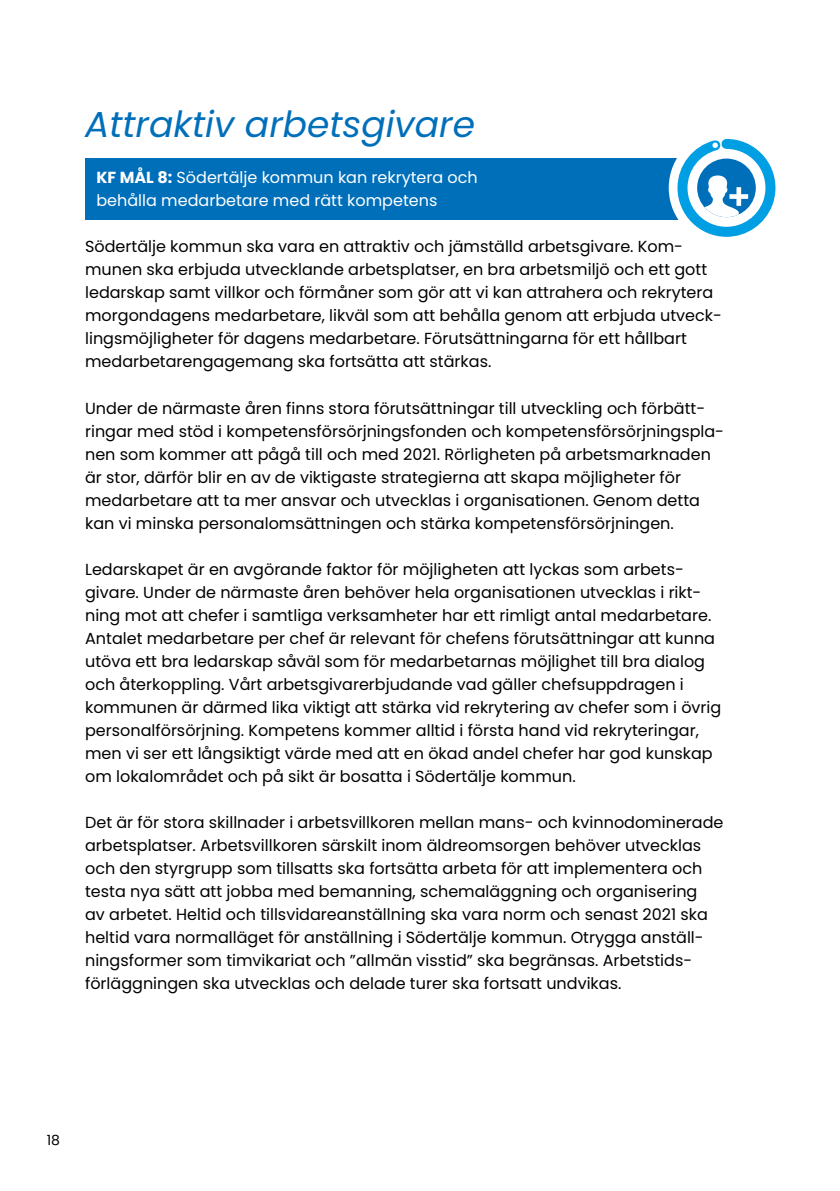
<style>
.page{position:relative;width:840px;height:1191px;background:#fff}
.page>*{position:absolute;margin:0;border:0;box-sizing:border-box;transform-origin:0 0}
.Rubrik_Mål{font:italic 36px "Poppins Latin";color:#006fba}
.Brödtext_Poppins{font:16px/23px "Poppins Latin";color:#000}
.Brödtext_Mål{font:16px/23px "Poppins Latin";color:#fff}
.t1{font:14px "Poppins Latin";color:#000}
.s1{font-weight:700}
</style>
<div class="page">
<div style="left:85px;top:158px;width:641px;height:62px;background:#006fba"></div>
<div style="left:668px;top:130px;width:115px;height:115px;background:#fff;border-radius:50%"></div>
<svg style="left:672px;top:138px;width:104px;height:99px"></svg>
<p class="Rubrik_Mål" style="left:85px;top:102px;width:391px">Attraktiv arbetsgivare</p>
<p class="Brödtext_Mål" style="left:96px;top:166px;width:382px"><span class="s1">KF MÅL 8:</span> Södertälje kommun kan rekrytera och behålla medarbetare med rätt kompetens</p>
<p class="Brödtext_Poppins" style="left:85px;top:235px;width:638px">Södertälje kommun ska vara en attraktiv och jämställd arbetsgivare. Kom&shy;munen ska erbjuda utvecklande arbetsplatser, en bra arbetsmiljö och ett gott ledarskap samt villkor och förmåner som gör att vi kan attrahera och rekrytera morgondagens medarbetare, likväl som att behålla genom att erbjuda utveck&shy;lingsmöjligheter för dagens medarbetare. Förutsättningarna för ett hållbart medarbetarengagemang ska fortsätta att stärkas.</p>
<p class="Brödtext_Poppins" style="left:85px;top:396px;width:640px">Under de närmaste åren finns stora förutsättningar till utveckling och förbätt&shy;ringar med stöd i kompetensförsörjningsfonden och kompetensförsörjningspla&shy;nen som kommer att pågå till och med 2021. Rörligheten på arbetsmarknaden är stor, därför blir en av de viktigaste strategierna att skapa möjligheter för medarbetare att ta mer ansvar och utvecklas i organisationen. Genom detta kan vi minska personalomsättningen och stärka kompetensförsörjningen.</p>
<p class="Brödtext_Poppins" style="left:85px;top:557px;width:637px">Ledarskapet är en avgörande faktor för möjligheten att lyckas som arbets&shy;givare. Under de närmaste åren behöver hela organisationen utvecklas i rikt&shy;ning mot att chefer i samtliga verksamheter har ett rimligt antal medarbetare.<br>Antalet medarbetare per chef är relevant för chefens förutsättningar att kunna utöva ett bra ledarskap såväl som för medarbetarnas möjlighet till bra dialog och återkoppling. Vårt arbetsgivarerbjudande vad gäller chefsuppdragen i kommunen är därmed lika viktigt att stärka vid rekrytering av chefer som i övrig personalförsörjning. Kompetens kommer alltid i första hand vid rekryteringar, men vi ser ett långsiktigt värde med att en ökad andel chefer har god kunskap om lokalområdet och på sikt är bosatta i Södertälje kommun.</p>
<p class="Brödtext_Poppins" style="left:85px;top:810px;width:639px">Det är för stora skillnader i arbetsvillkoren mellan mans- och kvinnodominerade arbetsplatser. Arbetsvillkoren särskilt inom äldreomsorgen behöver utvecklas och den styrgrupp som tillsatts ska fortsätta arbeta för att implementera och testa nya sätt att jobba med bemanning, schemaläggning och organisering<br>av arbetet. Heltid och tillsvidareanställning ska vara norm och senast 2021 ska heltid vara normalläget för anställning i Södertälje kommun. Otrygga anställ&shy;ningsformer som timvikariat och ”allmän visstid” ska begränsas. Arbetstids&shy;förläggningen ska utvecklas och delade turer ska fortsatt undvikas.</p>
<p class="t1" style="left:47px;top:1131px;width:15px">18</p>
</div>
